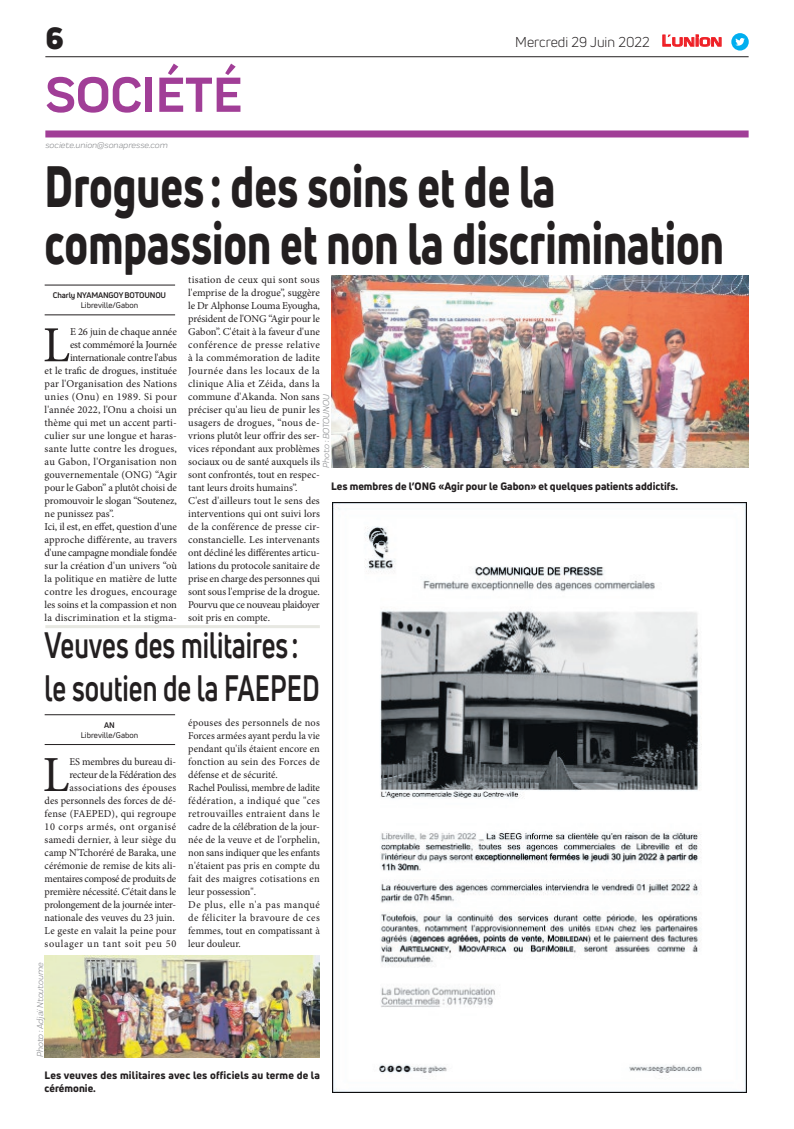
<style>
.page{position:relative;width:794px;height:1129px;background:#fff}
.page>*{position:absolute;margin:0;border:0;box-sizing:border-box;transform-origin:0 0}
.t1{font:800 57px/57px "Uni Neue";color:#231f20;scale:.75 1}
.t2{font:700 51px "Praktika";color:#a13e97}
.t3{font:50.5px "Minion Pro";color:#231f20}
.t4{font:700 36px/43.2px "Uni Neue";color:#231f20;scale:.73 1}
.t5{font:900 30px "Uni Neue";color:#231f20}
.t6{font:14px "Uni Neue";color:#231f20}
.t7{font:10.5px/13px "Minion Pro";color:#231f20}
.t8{font:800 10.5px/12.6px "Uni Neue";color:#231f20}
.t9{font:10.5px "Minion Pro";letter-spacing:.02em;color:#231f20}
.t10{font:10.5px "Minion Pro";letter-spacing:.025em;color:#231f20}
.t11{font:10.5px "Minion Pro";letter-spacing:-.02em;color:#231f20}
.t12{font:10.5px "Minion Pro";letter-spacing:-.03em;color:#231f20}
.t13{font:10.5px "Minion Pro";letter-spacing:-.025em;color:#231f20}
.t14{font:10.5px "Minion Pro";letter-spacing:.035em;color:#231f20}
.t15{font:italic 9px "Praktika";color:#818386}
.t16{font:8px "Uni Neue";color:#231f20}
.t17{font:700 8px "Uni Neue";letter-spacing:-.02em;color:#231f20}
.s1{font-family:"Eurostile";font-weight:600;font-size:14.9px;color:#ee1d23}
.s2{font-family:"Eurostile";font-weight:600;font-size:11.4px;color:#ee1d23}
</style>
<div class="page">
<hr style="left:45px;top:56px;width:703px;height:1px;background:#231f20">
<div style="left:45px;top:130px;width:703px;height:7px;background:#a13e97"></div>
<svg style="left:662px;top:34px;width:60px;height:13px"></svg>
<div style="left:731px;top:33px;width:17px;height:18px;background:#00aeef;border-radius:50%"></div>
<svg style="left:735px;top:38px;width:10px;height:8px"></svg>
<img style="left:333px;top:502px;width:414px;height:589px">
<hr style="left:45px;top:314px;width:130px;height:1px;background:#231f20">
<hr style="left:45px;top:285px;width:130px;height:1px;background:#231f20">
<hr style="left:45px;top:744px;width:130px;height:1px;background:#231f20">
<hr style="left:45px;top:714px;width:130px;height:1px;background:#231f20">
<img style="left:45px;top:955px;width:275px;height:102px">
<img style="left:331px;top:275px;width:417px;height:192px">
<hr style="left:45px;top:625px;width:275px;height:3px;background:#e7e8e2">
<h3 class="t5" style="left:45px;top:17px;width:20px">6</h3>
<h2 class="t2" style="left:45px;top:54px;width:198px">SOCIÉTÉ</h2>
<p class="t15" style="left:45px;top:139px;width:124px">societe.union@sonapresse.com</p>
<h3 class="t6" style="left:515px;top:33px;width:208px">Mercredi 29 Juin 2022 <span class="s1">L</span><span class="s2">UNION</span></h3>
<h1 class="t1" style="left:45px;top:157px;width:907px">Drogues : des soins et de la compassion et non la discrimination</h1>
<p class="t17" style="left:53px;top:290px;width:115px">Charly NYAMANGOY BOTOUNOU</p>
<p class="t16" style="left:81px;top:300px;width:59px">Libreville/Gabon</p>
<p class="t7" style="left:188px;top:273px;width:133px">tisation de ceux qui sont sous l'emprise de la drogue”, suggère le Dr Alphonse Louma Eyougha, président de l'ONG “Agir pour le<br>Gabon”. C'était à la faveur d'une conférence de presse relative à la commémoration de ladite<br>Journée dans les locaux de la clinique Alia et Zéida, dans la commune d'Akanda. Non sans préciser qu'au lieu de punir les usagers de drogues, “nous de&shy;vrions plutôt leur offrir des ser&shy;vices répondant aux problèmes sociaux ou de santé auxquels ils sont confrontés, tout en respec&shy;tant leurs droits humains”.<br>C'est d'ailleurs tout le sens des interventions qui ont suivi lors de la conférence de presse cir&shy;constancielle. Les intervenants ont décliné les différentes articu&shy;lations du protocole sanitaire de prise en charge des personnes qui sont sous l'emprise de la drogue.<br>Pourvu que ce nouveau plaidoyer soit pris en compte.</p>
<h3 class="t3" style="left:43px;top:311px;width:29px">L</h3>
<p class="t7" style="left:70px;top:325px;width:108px">E 26 juin de chaque année</p>
<p class="t11" style="left:70px;top:338px;width:108px">est commémoré la Journée</p>
<p class="t13" style="left:70px;top:351px;width:108px">internationale contre l'abus</p>
<p class="t7" style="left:45px;top:364px;width:134px">et le trafic de drogues, instituée</p>
<p class="t7" style="left:45px;top:377px;width:134px">par l'Organisation des Nations</p>
<p class="t14" style="left:45px;top:390px;width:134px">unies (Onu) en 1989. Si pour</p>
<p class="t7" style="left:45px;top:403px;width:134px">l'année 2022, l'Onu a choisi un</p>
<p class="t7" style="left:45px;top:416px;width:134px">thème qui met un accent parti-</p>
<p class="t7" style="left:45px;top:429px;width:134px">culier sur une longue et haras-</p>
<p class="t9" style="left:45px;top:442px;width:134px">sante lutte contre les drogues,</p>
<p class="t10" style="left:45px;top:455px;width:134px">au Gabon, l'Organisation non</p>
<p class="t7" style="left:45px;top:468px;width:134px">gouvernementale (ONG) “Agir</p>
<p class="t11" style="left:45px;top:481px;width:134px">pour le Gabon” a plutôt choisi de</p>
<p class="t7" style="left:45px;top:494px;width:134px">promouvoir le slogan “Soutenez,</p>
<p class="t7" style="left:45px;top:507px;width:71px">ne punissez pas”.</p>
<p class="t7" style="left:45px;top:520px;width:134px">Ici, il est, en effet, question d'une</p>
<p class="t7" style="left:45px;top:533px;width:134px">approche différente, au travers</p>
<p class="t12" style="left:45px;top:546px;width:134px">d'une campagne mondiale fondée</p>
<p class="t7" style="left:45px;top:559px;width:134px">sur la création d'un univers “où</p>
<p class="t7" style="left:45px;top:572px;width:134px">la politique en matière de lutte</p>
<p class="t10" style="left:45px;top:585px;width:134px">contre les drogues, encourage</p>
<p class="t7" style="left:45px;top:598px;width:134px">les soins et la compassion et non</p>
<p class="t9" style="left:45px;top:611px;width:134px">la discrimination et la stigma-</p>
<p class="t15" style="left:320px;top:467px;width:75px;rotate:-90deg">Photo : BOTOUNOU</p>
<p class="t8" style="left:331px;top:479px;width:348px">Les membres de l’ONG «Agir pour le Gabon» et quelques patients addictifs.</p>
<h3 class="t4" style="left:45px;top:622px;width:378px">Veuves des militaires : le soutien de la FAEPED</h3>
<p class="t17" style="left:104px;top:719px;width:12px">AN</p>
<p class="t16" style="left:81px;top:730px;width:59px">Libreville/Gabon</p>
<p class="t7" style="left:188px;top:715px;width:133px">épouses des personnels de nos<br>Forces armées ayant perdu la vie pendant qu'ils étaient encore en fonction au sein des Forces de défense et de sécurité.<br>Rachel Poulissi, membre de ladite fédération, a indiqué que "ces retrouvailles entraient dans le cadre de la célébration de la jour&shy;née de la veuve et de l'orphelin, non sans indiquer que les enfants n'étaient pas pris en compte du fait des maigres cotisations en leur possession".<br>De plus, elle n'a pas manqué de féliciter la bravoure de ces femmes, tout en compatissant à leur douleur.</p>
<p class="t7" style="left:45px;top:754px;width:133px;text-align:right">ES membres du bureau di&shy;recteur de la Fédération des associations des épouses<br>des personnels des forces de dé&shy;fense (FAEPED), qui regroupe<br>10 corps armés, ont organisé samedi dernier, à leur siège du camp N'Tchoréré de Baraka, une cérémonie de remise de kits ali&shy;mentaires composé de produits de première nécessité. C'était dans le prolongement de la journée inter&shy;nationale des veuves du 23 juin.<br>Le geste en valait la peine pour soulager un tant soit peu 50</p>
<h3 class="t3" style="left:43px;top:740px;width:28px">L</h3>
<p class="t15" style="left:34px;top:1057px;width:97px;rotate:-90deg">Photo : Adjaï Ntoutoume</p>
<p class="t8" style="left:45px;top:1068px;width:277px">Les veuves des militaires avec les officiels au terme de la cérémonie.</p>
</div>
